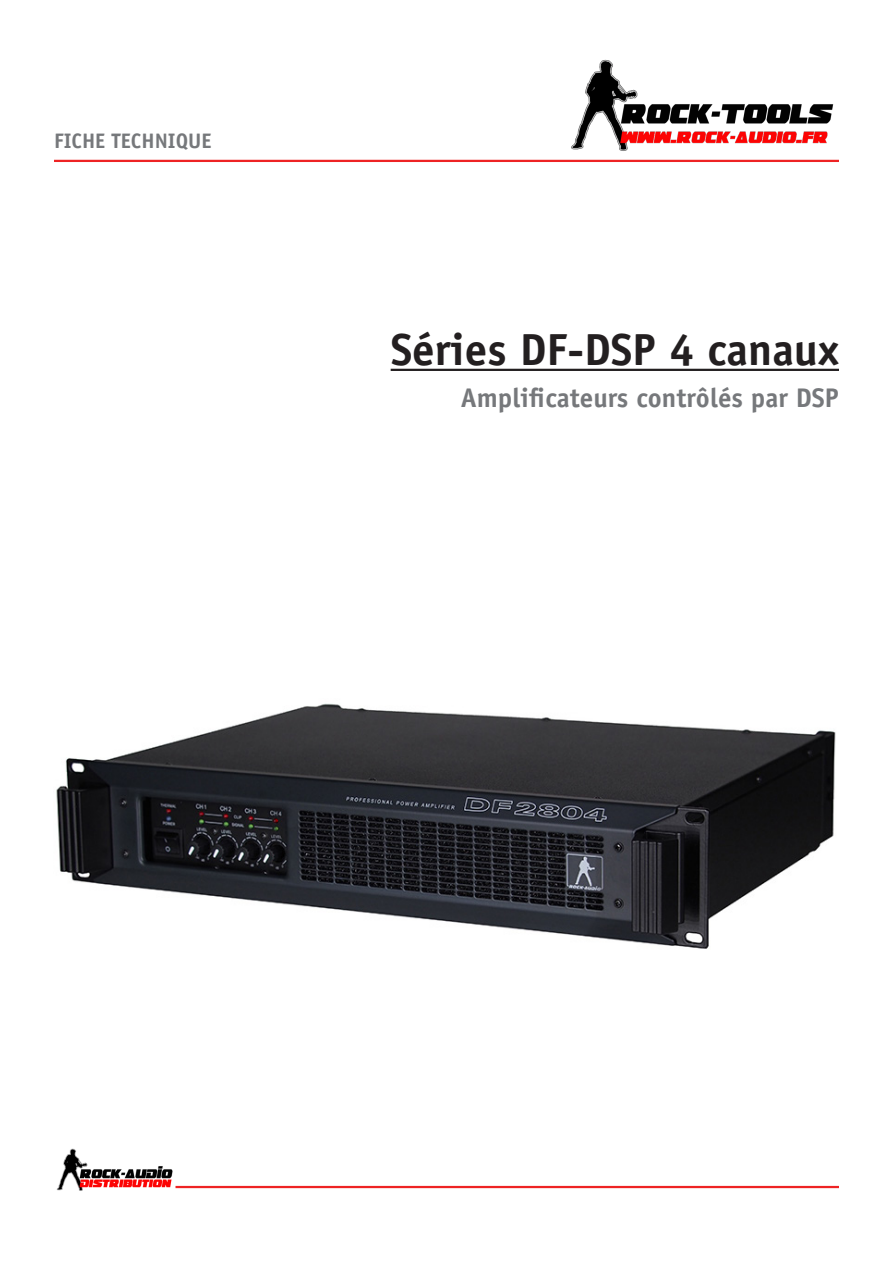
<style>
.page{position:relative;width:893px;height:1263px;background:#fff}
.page>*{position:absolute;margin:0;border:0;box-sizing:border-box;transform-origin:0 0}
.t1{font:700 45px "Officina Sans";color:#231f20}
.t2{font:700 27px "Officina Sans";color:#76787b}
.t3{font:700 21px "Officina Sans";color:#76787b}
</style>
<div class="page">
<img style="left:571px;top:59px;width:263px;height:92px">
<hr style="left:54px;top:160px;width:785px;height:2px;background:#ee2324">
<img style="left:56px;top:1148px;width:117px;height:43px">
<hr style="left:176px;top:1186px;width:663px;height:2px;background:#ee2324">
<hr style="left:391px;top:369px;width:448px;height:2px;background:#231f20">
<img style="left:56px;top:703px;width:780px;height:246px">
<p class="t3" style="left:54px;top:128px;width:159px">FICHE TECHNIQUE</p>
<p class="t1" style="left:391px;top:322px;width:450px">Séries DF-DSP 4 canaux</p>
<p class="t2" style="left:461px;top:381px;width:380px">Amplificateurs contrôlés par DSP</p>
</div>
